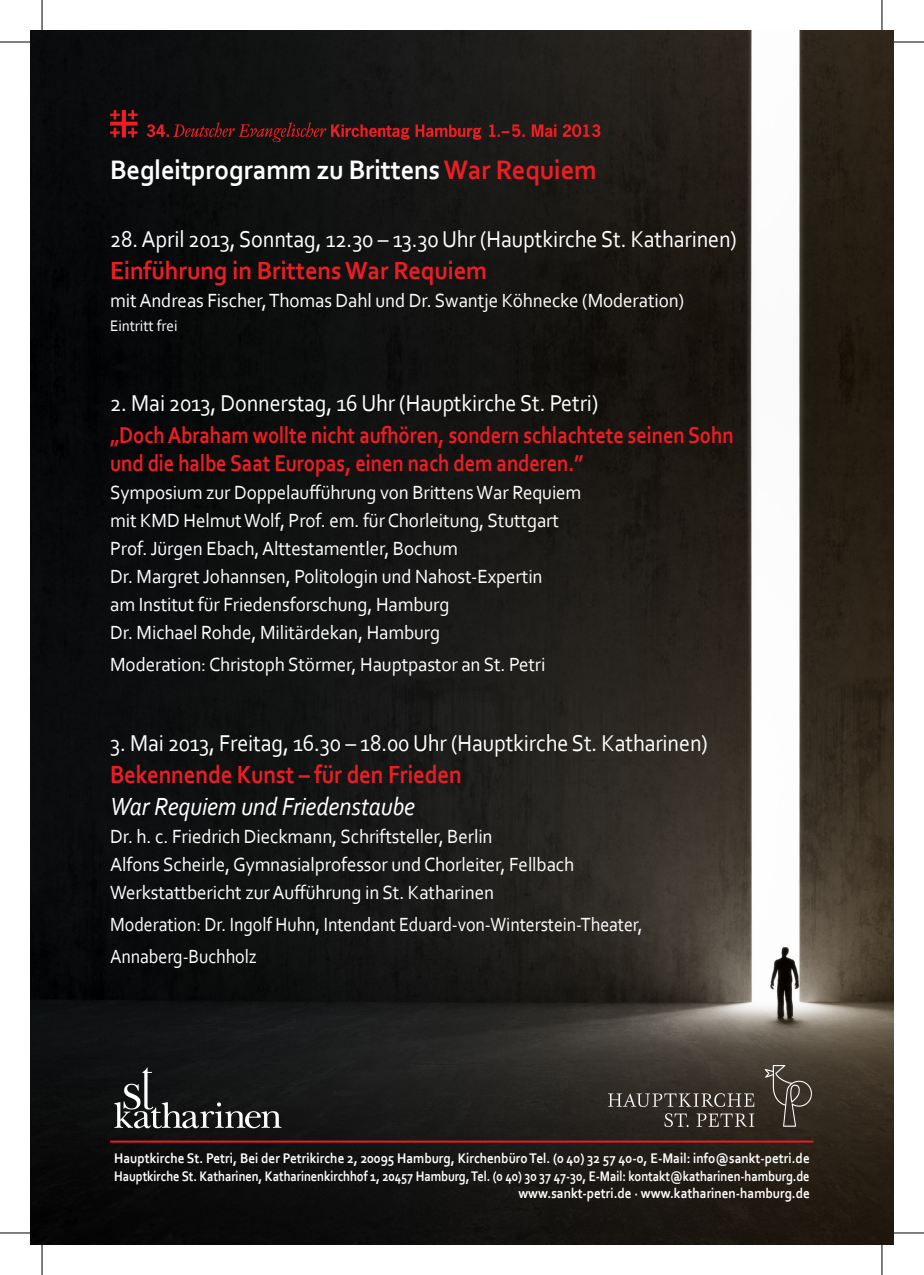
<style>
.page{position:relative;width:924px;height:1275px;background:#fff}
.page>*{position:absolute;margin:0;border:0;box-sizing:border-box;transform-origin:0 0}
.t1{font:700 28px "Corbel";letter-spacing:-.005em;color:#fff;scale:.95 1}
.t2{font:700 26px "Corbel";letter-spacing:-.005em;color:#ee1d23;scale:.95 1}
.t3{font:700 26px "Corbel";letter-spacing:-.005em;color:#ee1d23;scale:.88 1}
.t4{font:italic 26px "Corbel";letter-spacing:-.005em;color:#fff;scale:.92 1}
.t5{font:24px "Corbel";letter-spacing:-.005em;color:#fff;scale:.92 1}
.t6{font:700 24px "Corbel";letter-spacing:-.005em;color:#ee1d23;scale:.85 1}
.t7{font:20px "Corbel";letter-spacing:-.005em;color:#fff;scale:.95 1}
.t8{font:20px "Corbel";letter-spacing:-.005em;color:#fff;scale:.9 1}
.t9{font:16px "Corbel";letter-spacing:-.005em;color:#fff;scale:.95 1}
.t10{font:700 14.6px "Corbel";color:#fff;scale:.9 1}
.t11{font:700 14.6px "Corbel";color:#fff;scale:.85 1}
.s1{color:#ee1d23}
</style>
<div class="page">
<img style="left:31px;top:31px;width:861px;height:1213px">
<img style="left:608px;top:1065px;width:203px;height:61px">
<hr style="left:110px;top:1140px;width:703px;height:2px;background:#ee1d23">
<svg style="left:114px;top:1067px;width:167px;height:61px;background:#333434"></svg>
<svg style="left:110px;top:110px;width:27px;height:27px"></svg>
<img style="left:146px;top:122px;width:454px;height:20px">
<hr style="left:0;top:42px;width:30px;height:1px;background:#000">
<hr style="left:893px;top:42px;width:30px;height:1px;background:#000">
<hr style="left:0;top:1232px;width:30px;height:1px;background:#000">
<hr style="left:893px;top:1232px;width:30px;height:1px;background:#000">
<hr style="left:42px;top:0;width:1px;height:30px;background:#000">
<hr style="left:42px;top:1245px;width:1px;height:30px;background:#000">
<hr style="left:881px;top:0;width:1px;height:30px;background:#000">
<hr style="left:881px;top:1245px;width:1px;height:30px;background:#000">
<p class="t1" style="left:110px;top:152px;width:513px">Begleitprogramm zu Brittens <span class="s1">War Requiem</span></p>
<p class="t5" style="left:110px;top:224px;width:682px">28. April 2013, Sonntag, 12.30 – 13.30 Uhr (Hauptkirche St. Katharinen)</p>
<p class="t2" style="left:110px;top:254px;width:398px">Einführung in BrittensWar Requiem</p>
<p class="t7" style="left:110px;top:288px;width:605px">mit Andreas Fischer, Thomas Dahl und Dr. Swantje Köhnecke (Moderation)</p>
<p class="t9" style="left:110px;top:316px;width:72px">Eintritt frei</p>
<p class="t5" style="left:110px;top:388px;width:532px">2. Mai 2013, Donnerstag, 16 Uhr (Hauptkirche St. Petri)</p>
<p class="t6" style="left:110px;top:420px;width:734px">„Doch Abraham wollte nicht aufhören, sondern schlachtete seinen Sohn</p>
<p class="t6" style="left:110px;top:448px;width:558px">und die halbe Saat Europas, einen nach dem anderen.”</p>
<p class="t7" style="left:110px;top:480px;width:497px">Symposium zur Doppelaufführung von Brittens War Requiem</p>
<p class="t7" style="left:110px;top:508px;width:474px">mit KMD Helmut Wolf, Prof. em. für Chorleitung, Stuttgart</p>
<p class="t7" style="left:110px;top:536px;width:367px">Prof. Jürgen Ebach, Alttestamentler, Bochum</p>
<p class="t7" style="left:110px;top:564px;width:456px">Dr. Margret Johannsen, Politologin und Nahost-Expertin</p>
<p class="t7" style="left:110px;top:592px;width:359px">am Institut für Friedensforschung, Hamburg</p>
<p class="t7" style="left:110px;top:620px;width:349px">Dr. Michael Rohde, Militärdekan, Hamburg</p>
<p class="t7" style="left:110px;top:652px;width:459px">Moderation: Christoph Störmer, Hauptpastor an St. Petri</p>
<p class="t5" style="left:110px;top:728px;width:650px">3. Mai 2013, Freitag, 16.30 – 18.00 Uhr (Hauptkirche St. Katharinen)</p>
<p class="t3" style="left:110px;top:758px;width:401px">Bekennende Kunst – für den Frieden</p>
<p class="t4" style="left:110px;top:790px;width:333px">War Requiem und Friedenstaube</p>
<p class="t7" style="left:110px;top:824px;width:404px">Dr. h. c. Friedrich Dieckmann, Schriftsteller, Berlin</p>
<p class="t7" style="left:110px;top:852px;width:490px">Alfons Scheirle, Gymnasialprofessor und Chorleiter, Fellbach</p>
<p class="t7" style="left:110px;top:880px;width:405px">Werkstattbericht zur Aufführung in St. Katharinen</p>
<p class="t8" style="left:110px;top:912px;width:593px">Moderation: Dr. Ingolf Huhn, Intendant Eduard-von-Winterstein-Theater,</p>
<p class="t8" style="left:110px;top:944px;width:164px">Annaberg-Buchholz</p>
<p class="t10" style="left:114px;top:1149px;width:773px">Hauptkirche St. Petri, Bei der Petrikirche 2, 20095 Hamburg, Kirchenbüro Tel. (0 40) 32 57 40-0, E-Mail: info@sankt-petri.de</p>
<p class="t11" style="left:114px;top:1166px;width:819px">Hauptkirche St. Katharinen, Katharinenkirchhof 1, 20457 Hamburg, Tel. (0 40) 30 37 47-30, E-Mail: kontakt@katharinen-hamburg.de</p>
<p class="t10" style="left:518px;top:1184px;width:325px">www.sankt-petri.de · www.katharinen-hamburg.de</p>
</div>
